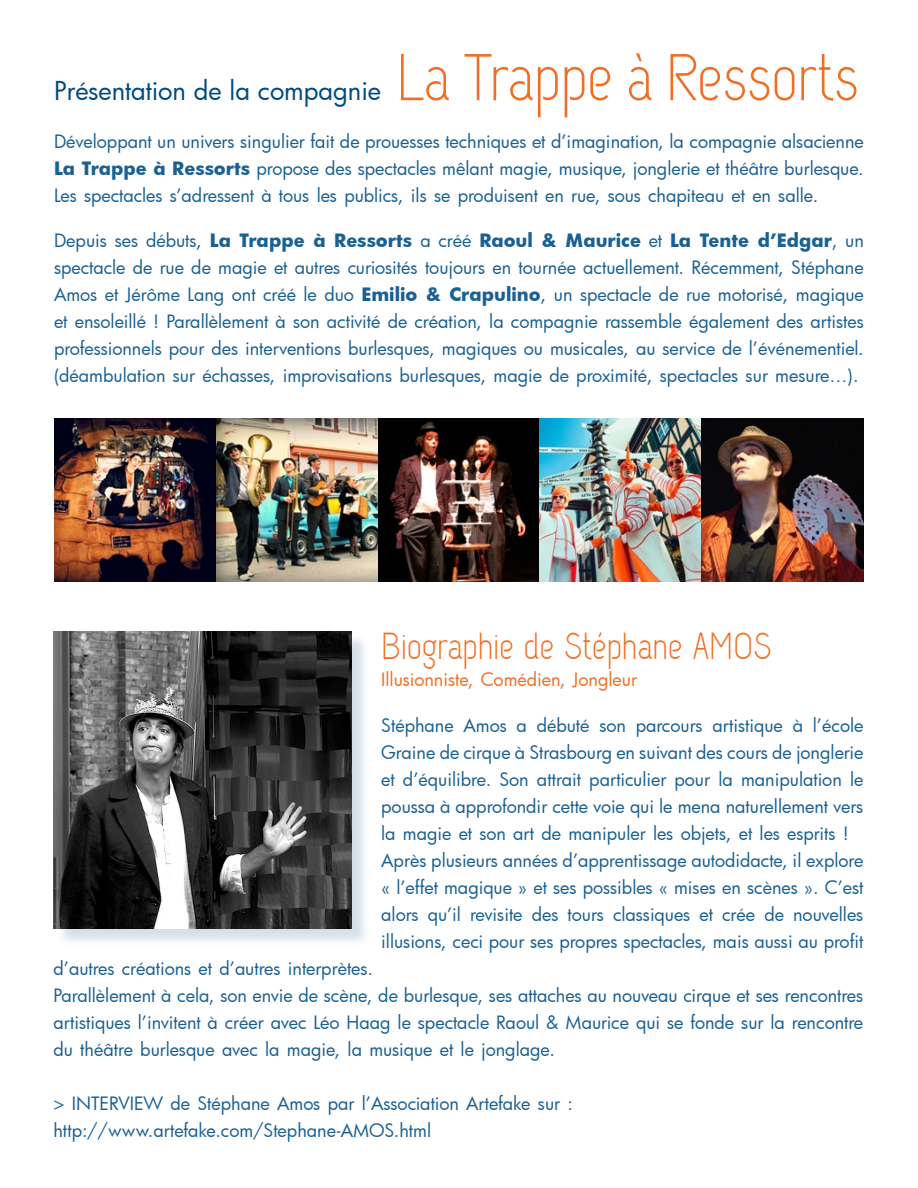
<style>
.page{position:relative;width:918px;height:1188px;background:#fff}
.page>*{position:absolute;margin:0;border:0;box-sizing:border-box;transform-origin:0 0}
.t1{font:66px "Capsuula";color:#f36e22}
.t2{font:37.5px "Capsuula";color:#f36e22}
.t3{font:25.5px "Futura";color:#004a7f}
.t4{font:18px/27px "Futura";color:#196093;text-align:justify}
.t5{font:18px "Futura";color:#f36e22}
.s1{font-weight:700}
</style>
<div class="page">
<div style="left:56px;top:634px;width:321px;height:319px;background:#004a7f;opacity:.17"></div>
<img style="left:54px;top:631px;width:297px;height:298px">
<img style="left:54px;top:419px;width:810px;height:162px">
<p class="t1" style="left:396px;top:40px;width:464px">La Trappe à Ressorts</p>
<p class="t4" style="left:54px;top:127px;width:811px">Développant un univers singulier fait de prouesses techniques et d’imagination, la compagnie alsacienne <span class="s1">La Trappe à Ressorts</span> propose des spectacles mêlant magie, musique, jonglerie et théâtre burlesque.<br>Les spectacles s’adressent à tous les publics, ils se produisent en rue, sous chapiteau et en salle.</p>
<p class="t4" style="left:54px;top:226px;width:811px">Depuis ses débuts, <span class="s1">La Trappe à Ressorts</span> a créé <span class="s1">Raoul &amp; Maurice</span> et <span class="s1">La Tente d’Edgar</span>, un spectacle de rue de magie et autres curiosités toujours en tournée actuellement. Récemment, Stéphane Amos et Jérôme Lang ont créé le duo <span class="s1">Emilio &amp; Crapulino</span>, un spectacle de rue motorisé, magique et ensoleillé ! Parallèlement à son activité de création, la compagnie rassemble également des artistes professionnels pour des interventions burlesques, magiques ou musicales, au service de l’événementiel. (déambulation sur échasses, improvisations burlesques, magie de proximité, spectacles sur mesure…).</p>
<p class="t3" style="left:54px;top:74px;width:329px">Présentation de la compagnie</p>
<p class="t2" style="left:381px;top:624px;width:392px">Biographie de Stéphane AMOS</p>
<p class="t5" style="left:381px;top:667px;width:257px">Illusionniste, Comédien, Jongleur</p>
<p class="t4" style="left:381px;top:711px;width:484px">Stéphane Amos a débuté son parcours artistique à l’école Graine de cirque à Strasbourg en suivant des cours de jonglerie et d’équilibre. Son attrait particulier pour la manipulation le poussa à approfondir cette voie qui le mena naturellement vers la magie et son art de manipuler les objets, et les esprits !</p>
<p class="t4" style="left:381px;top:846px;width:484px">Après plusieurs années d’apprentissage autodidacte, il explore « l’effet magique » et ses possibles « mises en scènes ». C’est alors qu’il revisite des tours classiques et crée de nouvelles illusions, ceci pour ses propres spectacles, mais aussi au profit</p>
<p class="t4" style="left:54px;top:954px;width:321px">d’autres créations et d’autres interprètes.</p>
<p class="t4" style="left:54px;top:981px;width:811px">Parallèlement à cela, son envie de scène, de burlesque, ses attaches au nouveau cirque et ses rencontres artistiques l’invitent à créer avec Léo Haag le spectacle Raoul &amp; Maurice qui se fonde sur la rencontre du théâtre burlesque avec la magie, la musique et le jonglage.</p>
<p class="t4" style="left:54px;top:1089px;width:521px">&gt; INTERVIEW de Stéphane Amos par l’Association Artefake sur :</p>
<p class="t4" style="left:54px;top:1116px;width:379px">http://www.artefake.com/Stephane-AMOS.html</p>
</div>
